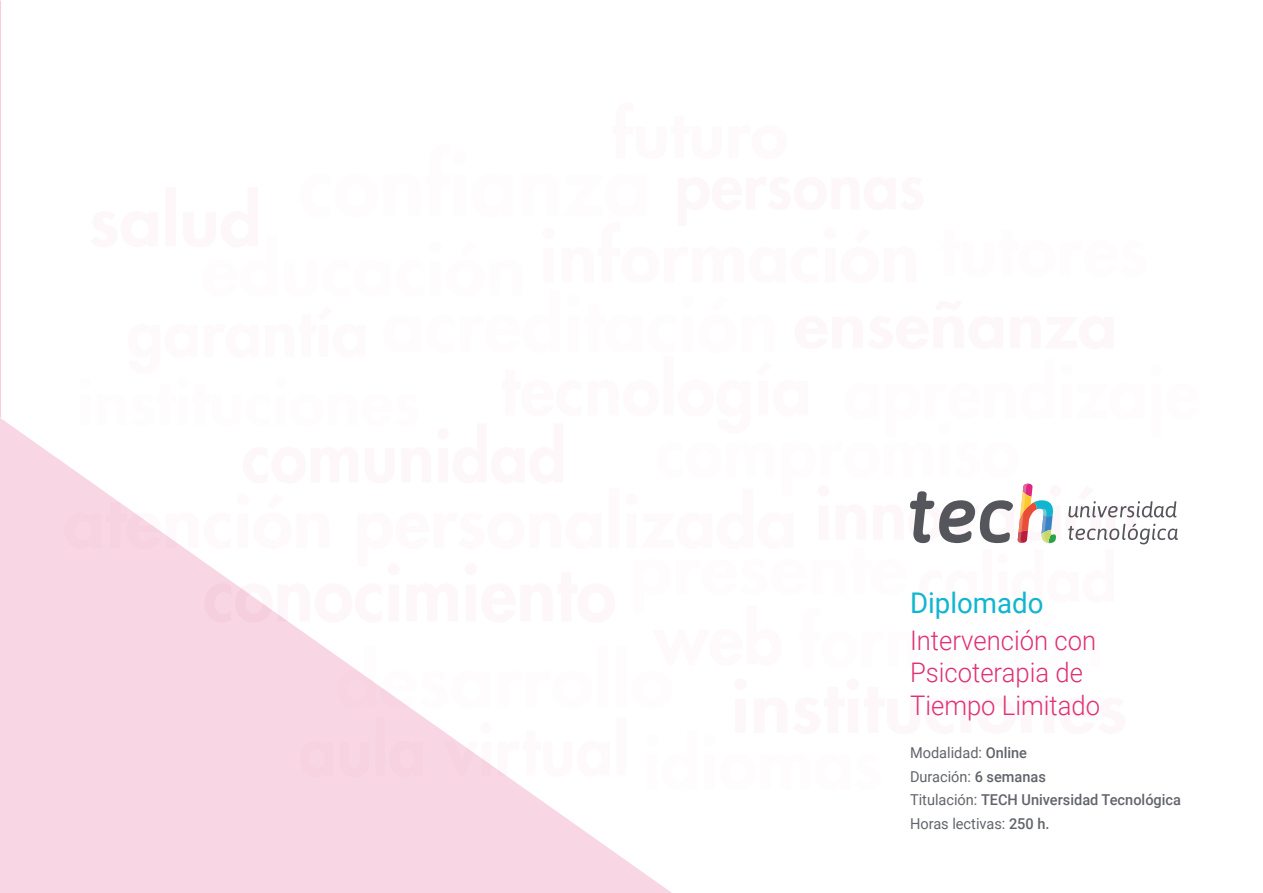
<style>
.page{position:relative;width:1263px;height:893px;background:#fff}
.page>*{position:absolute;margin:0;border:0;box-sizing:border-box;transform-origin:0 0}
.t1{font:28.5px "Roboto";color:#0fb6cf}
.t2{font:300 27px/32.4px "Roboto";color:#df3174;scale:.95 1}
.t3{font:500 15px/23.7px "Roboto";color:#61646a}
.s1{font-weight:400}
</style>
<div class="page">
<svg style="left:0;top:418px;width:672px;height:475px;background:#f8d9e5"></svg>
<svg style="left:64px;top:418px;width:1114px;height:372px"></svg>
<h1 class="t1" style="left:910px;top:583px;width:135px">Diplomado</h1>
<h2 class="t2" style="left:910px;top:623px;width:202px">Intervención con<br>Psicoterapia de<br>Tiempo Limitado</h2>
<p class="t3" style="left:910px;top:740px;width:272px"><span class="s1">Modalidad:</span> Online<br><span class="s1">Duración:</span> 6 semanas<br><span class="s1">Titulación:</span> TECH Universidad Tecnológica<br><span class="s1">Horas lectivas:</span> 250 h.</p>
</div>
